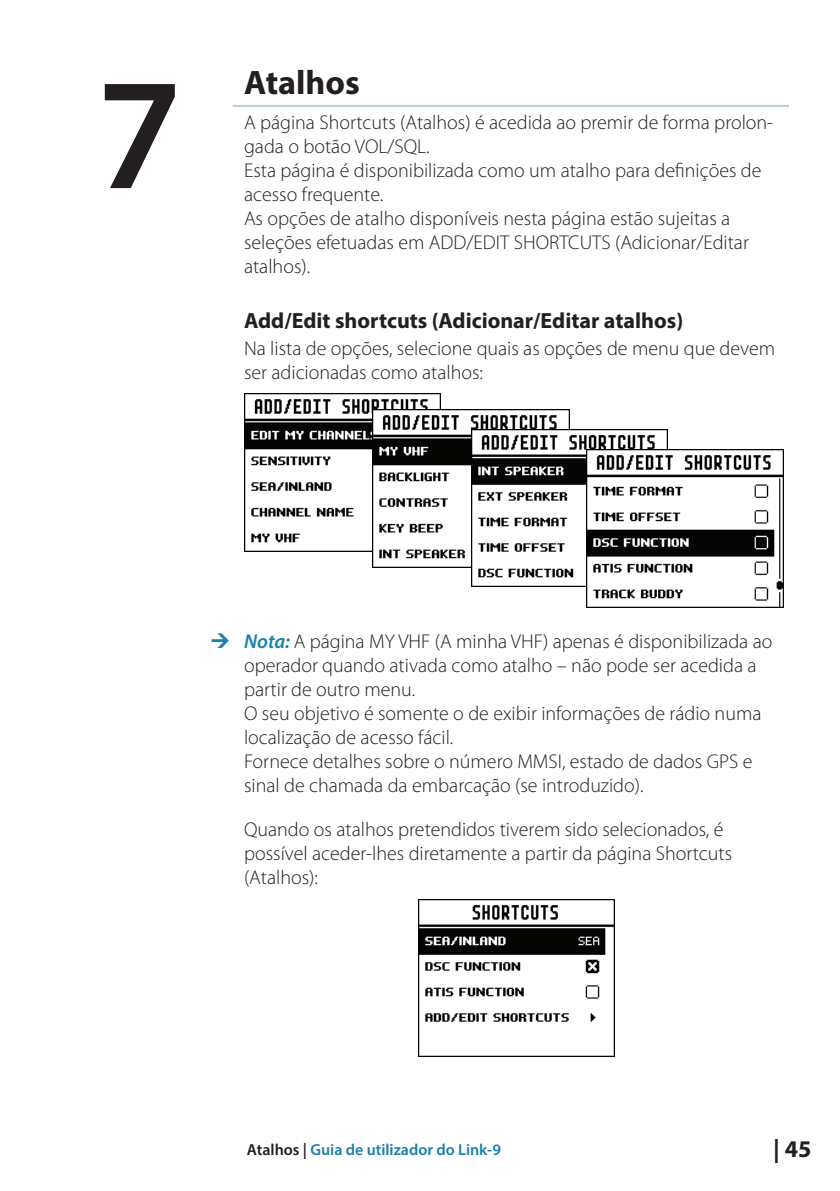
<style>
.page{position:relative;width:840px;height:1191px;background:#fff}
.page>*{position:absolute;margin:0;border:0;box-sizing:border-box;transform-origin:0 0}
.t1{font:600 160px "Myriad Pro";color:#231f20}
.t2{font:700 34px "Myriad Pro";color:#231f20}
.t3{font:700 24px "Myriad Pro";color:#231f20}
.t4{font:700 22px "Myriad Pro";color:#231f20}
.t5{font:300 20px/24px "Myriad Pro";color:#231f20}
.t6{font:600 16px "Myriad Pro";color:#1980ac}
.s1{font-weight:600;font-style:italic;color:#1980ac}
.s2{color:#231f20}
</style>
<div class="page">
<hr style="left:232px;top:105px;width:556px;height:2px;background:#b4cee2">
<img style="left:244px;top:394px;width:196px;height:157px">
<img style="left:373px;top:410px;width:196px;height:157px">
<img style="left:471px;top:429px;width:196px;height:157px">
<img style="left:586px;top:450px;width:196px;height:157px">
<img style="left:418px;top:899px;width:196px;height:157px">
<h1 class="t1" style="left:96px;top:33px;width:87px">7</h1>
<h2 class="t2" style="left:244px;top:60px;width:117px">Atalhos</h2>
<p class="t5" style="left:244px;top:111px;width:530px">A página Shortcuts (Atalhos) é acedida ao premir de forma prolon&shy;gada o botão VOL/SQL.<br>Esta página é disponibilizada como um atalho para definições de acesso frequente.<br>As opções de atalho disponíveis nesta página estão sujeitas a seleções efetuadas em ADD/EDIT SHORTCUTS (Adicionar/Editar atalhos).</p>
<p class="t4" style="left:244px;top:306px;width:440px">Add/Edit shortcuts (Adicionar/Editar atalhos)</p>
<p class="t5" style="left:244px;top:336px;width:532px">Na lista de opções, selecione quais as opções de menu que devem ser adicionadas como atalhos:</p>
<p class="t5" style="left:244px;top:630px;width:529px"><span class="s1">Nota:</span> A página MY VHF (A minha VHF) apenas é disponibilizada ao operador quando ativada como atalho – não pode ser acedida a partir de outro menu.<br>O seu objetivo é somente o de exibir informações de rádio numa localização de acesso fácil.<br>Fornece detalhes sobre o número MMSI, estado de dados GPS e sinal de chamada da embarcação (se introduzido).</p>
<p class="t5" style="left:244px;top:817px;width:489px">Quando os atalhos pretendidos tiverem sido selecionados, é possível aceder-lhes diretamente a partir da página Shortcuts (Atalhos):</p>
<p class="t6" style="left:247px;top:1139px;width:255px"><span class="s2">Atalhos |</span> Guia de utilizador do Link-9</p>
<p class="t3" style="left:772px;top:1132px;width:40px">| 45</p>
</div>
